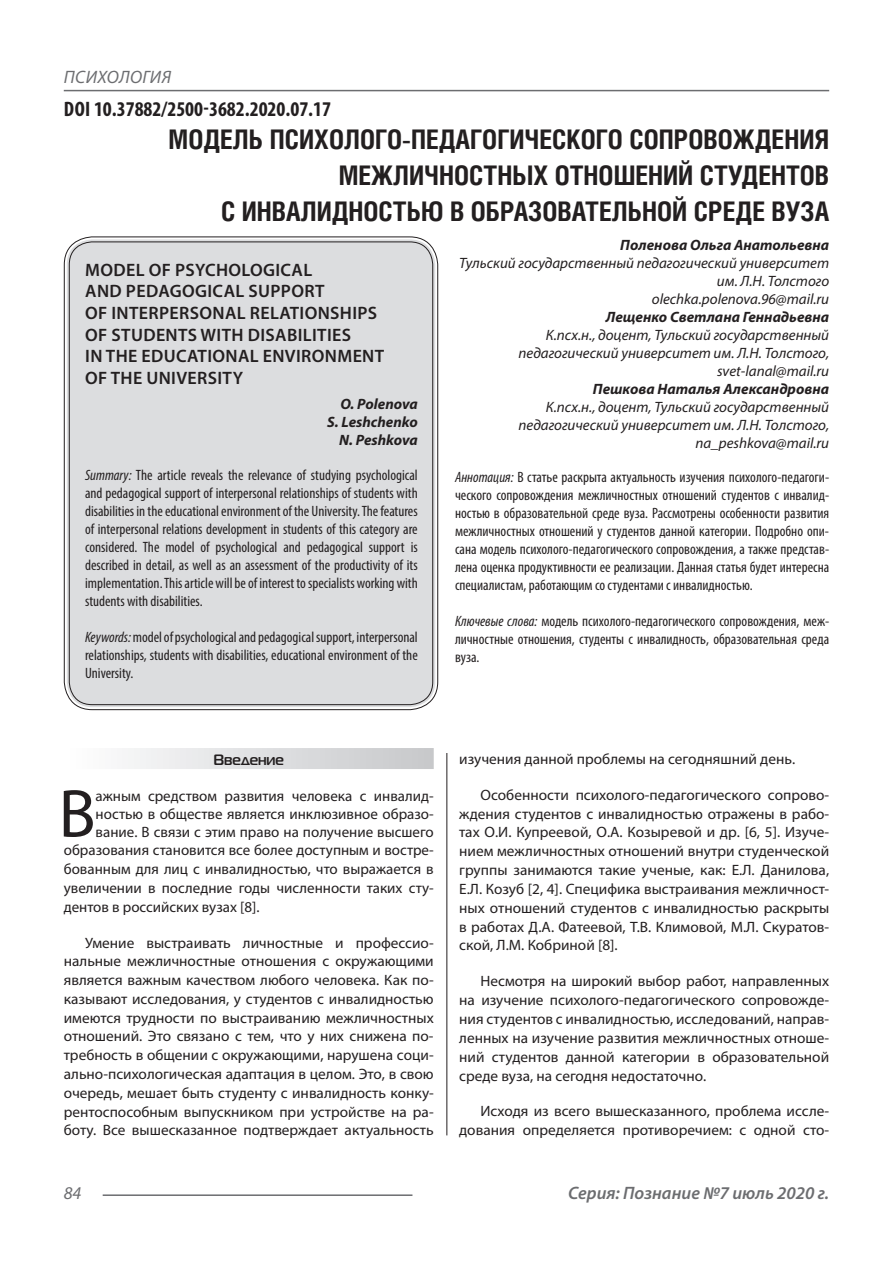
<style>
.page{position:relative;width:893px;height:1263px;background:#fff}
.page>*{position:absolute;margin:0;border:0;box-sizing:border-box;transform-origin:0 0}
.Статья_текст_первый{font:68.4px "Myriad Pro";color:#231f20}
.Статья_название{font:700 27px/36px "Helios Cond C";color:#231f20;text-align:right}
.ДОИ{font:700 condensed 21px "Myriad Pro";color:#231f20}
.Статья_название_англ{font:600 18px "Myriad Pro";letter-spacing:.02em;color:#231f20}
.t1{font:italic 600 18px "Myriad Pro";color:#6c6d70}
.t2{font:italic 18px "Myriad Pro";letter-spacing:.02em;color:#6c6d70}
.Статья_текст{font:15px/18.9px "Myriad Pro";color:#231f20;text-align:justify}
.Статья_аннотация_анг{font:condensed 15px/18px "Myriad Pro";color:#231f20;text-align:justify}
.Статья_аннотация_тек{font:condensed 15px/18px "Myriad Pro";color:#231f20;text-align:justify}
.Статья_автор_инфо{font:italic 15px/18px "Myriad Pro";color:#231f20;text-align:right}
.Статья_текст_первый-2{font:15px "Myriad Pro";color:#231f20}
.Статья_автор_фио_рус{font:italic 700 15px "Myriad Pro";color:#231f20}
.Статья_автор_англ{font:italic 700 15px "Myriad Pro";color:#231f20}
.Статья_подзаголовок{font:700 15px "Magistral C";color:#231f20}
.s1{font-style:italic}
</style>
<div class="page">
<hr style="left:446px;top:128px;width:1px;height:1007px;background:#231f20">
<hr style="left:103px;top:1194px;width:309px;height:2px;background:#6c6d70">
<hr style="left:64px;top:90px;width:765px;height:1px;background:#6c6d70">
<div style="left:443px;top:128px;width:10px;height:625px;background:#fff"></div>
<div style="left:67px;top:239px;width:368px;height:468px;background:#dcdddf;border-radius:26px"></div>
<div style="left:64px;top:748px;width:370px;height:21px;background:linear-gradient(to right,#fefeff,#c6c8ca)"></div>
<p class="t2" style="left:64px;top:66px;width:109px">ПСИХОЛОГИЯ</p>
<p class="ДОИ" style="left:64px;top:96px;width:269px">DOI 10.37882/2500-3682.2020.07.17</p>
<p class="Статья_название" style="left:169px;top:121px;width:662px">МОДЕЛЬ ПСИХОЛОГО-ПЕДАГОГИЧЕСКОГО СОПРОВОЖДЕНИЯ<br>МЕЖЛИЧНОСТНЫХ ОТНОШЕНИЙ СТУДЕНТОВ</p>
<p class="Статья_название" style="left:221px;top:193px;width:610px">С ИНВАЛИДНОСТЬЮ В ОБРАЗОВАТЕЛЬНОЙ СРЕДЕ ВУЗА</p>
<p class="Статья_автор_фио_рус" style="left:620px;top:235px;width:210px">Поленова Ольга Анатольевна</p>
<p class="Статья_автор_инфо" style="left:459px;top:253px;width:371px">Тульский государственный педагогический университет им. Л.Н. Толстого</p>
<p class="Статья_автор_инфо" style="left:652px;top:289px;width:179px">olechka.polenova.96@mail.ru</p>
<p class="Статья_автор_фио_рус" style="left:606px;top:307px;width:225px">Лещенко Светлана Геннадьевна</p>
<p class="Статья_автор_инфо" style="left:518px;top:325px;width:312px">К.псх.н., доцент, Тульский государственный педагогический университет им. Л.Н. Толстого,</p>
<p class="Статья_автор_инфо" style="left:717px;top:361px;width:114px">svet-lanal@mail.ru</p>
<p class="Статья_автор_фио_рус" style="left:593px;top:379px;width:238px">Пешкова Наталья Александровна</p>
<p class="Статья_автор_инфо" style="left:518px;top:397px;width:312px">К.псх.н., доцент, Тульский государственный педагогический университет им. Л.Н. Толстого,</p>
<p class="Статья_автор_инфо" style="left:696px;top:433px;width:135px">na_peshkova@mail.ru</p>
<p class="Статья_аннотация_тек" style="left:455px;top:468px;width:376px"><span class="s1">Аннотация:</span> В статье раскрыта актуальность изучения психолого-педагоги&shy;ческого сопровождения межличностных отношений студентов с инвалид&shy;ностью в образовательной среде вуза. Рассмотрены особенности развития межличностных отношений у студентов данной категории. Подробно опи&shy;сана модель психолого-педагогического сопровождения, а также представ&shy;лена оценка продуктивности ее реализации. Данная статья будет интересна специалистам, работающим со студентами с инвалидностью.</p>
<p class="Статья_аннотация_тек" style="left:455px;top:612px;width:376px"><span class="s1">Ключевые слова:</span> модель психолого-педагогического сопровождения, меж&shy;личностные отношения, студенты с инвалидность, образовательная среда вуза.</p>
<p class="Статья_название_англ" style="left:85px;top:258px;width:229px">MODEL OF PSYCHOLOGICAL</p>
<p class="Статья_название_англ" style="left:85px;top:280px;width:241px">AND PEDAGOGICAL SUPPORT</p>
<p class="Статья_название_англ" style="left:85px;top:302px;width:294px">OF INTERPERSONAL RELATIONSHIPS</p>
<p class="Статья_название_англ" style="left:85px;top:323px;width:267px">OF STUDENTS WITH DISABILITIES</p>
<p class="Статья_название_англ" style="left:85px;top:345px;width:301px">IN THE EDUCATIONAL ENVIRONMENT</p>
<p class="Статья_название_англ" style="left:85px;top:366px;width:159px">OF THE UNIVERSITY</p>
<p class="Статья_автор_англ" style="left:340px;top:394px;width:79px">O. Polenova</p>
<p class="Статья_автор_англ" style="left:327px;top:412px;width:92px">S. Leshchenko</p>
<p class="Статья_автор_англ" style="left:339px;top:430px;width:80px">N. Peshkova</p>
<p class="Статья_аннотация_анг" style="left:85px;top:466px;width:334px"><span class="s1">Summary:</span> The article reveals the relevance of studying psychological and pedagogical support of interpersonal relationships of students with disabilities in the educational environment of the University. The features of interpersonal relations development in students of this category are considered. The model of psychological and pedagogical support is described in detail, as well as an assessment of the productivity of its implementation. This article will be of interest to specialists working with students with disabilities.</p>
<p class="Статья_аннотация_анг" style="left:85px;top:628px;width:334px"><span class="s1">Keywords:</span> model of psychological and pedagogical support, interpersonal relationships, students with disabilities, educational environment of the University.</p>
<p class="Статья_подзаголовок" style="left:213px;top:750px;width:72px">Введение</p>
<p class="Статья_текст_первый" style="left:59px;top:771px;width:39px">В</p>
<p class="Статья_текст_первый-2" style="left:96px;top:786px;width:340px">ажным средством развития человека с инвалид-</p>
<p class="Статья_текст_первый-2" style="left:96px;top:804px;width:340px">ностью в обществе является инклюзивное образо-</p>
<p class="Статья_текст_первый-2" style="left:96px;top:822px;width:340px">вание. В связи с этим право на получение высшего</p>
<p class="Статья_текст_первый-2" style="left:64px;top:841px;width:371px">образования становится все более доступным и востре-</p>
<p class="Статья_текст_первый-2" style="left:64px;top:860px;width:371px">бованным для лиц с инвалидностью, что выражается в</p>
<p class="Статья_текст_первый-2" style="left:64px;top:879px;width:371px">увеличении в последние годы численности таких сту-</p>
<p class="Статья_текст_первый-2" style="left:64px;top:897px;width:197px">дентов в российских вузах [8].</p>
<p class="Статья_текст" style="left:64px;top:933px;width:371px;text-indent:21px">Умение выстраивать личностные и профессио&shy;нальные межличностные отношения с окружающими является важным качеством любого человека. Как по&shy;казывают исследования, у студентов с инвалидностью имеются трудности по выстраиванию межличностных отношений. Это связано с тем, что у них снижена по&shy;требность в общении с окружающими, нарушена соци&shy;ально-психологическая адаптация в целом. Это, в свою очередь, мешает быть студенту с инвалидность конку&shy;рентоспособным выпускником при устройстве на ра&shy;боту. Все вышесказанное подтверждает актуальность</p>
<p class="Статья_текст" style="left:459px;top:749px;width:337px">изучения данной проблемы на сегодняшний день.</p>
<p class="Статья_текст" style="left:459px;top:785px;width:371px;text-indent:21px">Особенности психолого-педагогического сопрово&shy;ждения студентов с инвалидностью отражены в рабо&shy;тах О.И. Купреевой, О.А. Козыревой и др. [6, 5]. Изуче&shy;нием межличностных отношений внутри студенческой группы занимаются такие ученые, как: Е.Л. Данилова, Е.Л. Козуб [2, 4]. Специфика выстраивания межличност&shy;ных отношений студентов с инвалидностью раскрыты в работах Д.А. Фатеевой, Т.В. Климовой, М.Л. Скуратов&shy;ской, Л.М. Кобриной [8].</p>
<p class="Статья_текст" style="left:459px;top:971px;width:371px;text-indent:21px">Несмотря на широкий выбор работ, направленных на изучение психолого-педагогического сопровожде&shy;ния студентов с инвалидностью, исследований, направ&shy;ленных на изучение развития межличностных отноше&shy;ний студентов данной категории в образовательной среде вуза, на сегодня недостаточно.</p>
<p class="Статья_текст" style="left:459px;top:1102px;width:371px;text-align:right">Исходя из всего вышесказанного, проблема иссле&shy;дования определяется противоречием: с одной сто-</p>
<p class="t2" style="left:64px;top:1182px;width:19px">84</p>
<p class="t1" style="left:568px;top:1182px;width:263px">Серия: Познание №7 июль 2020 г.</p>
</div>
